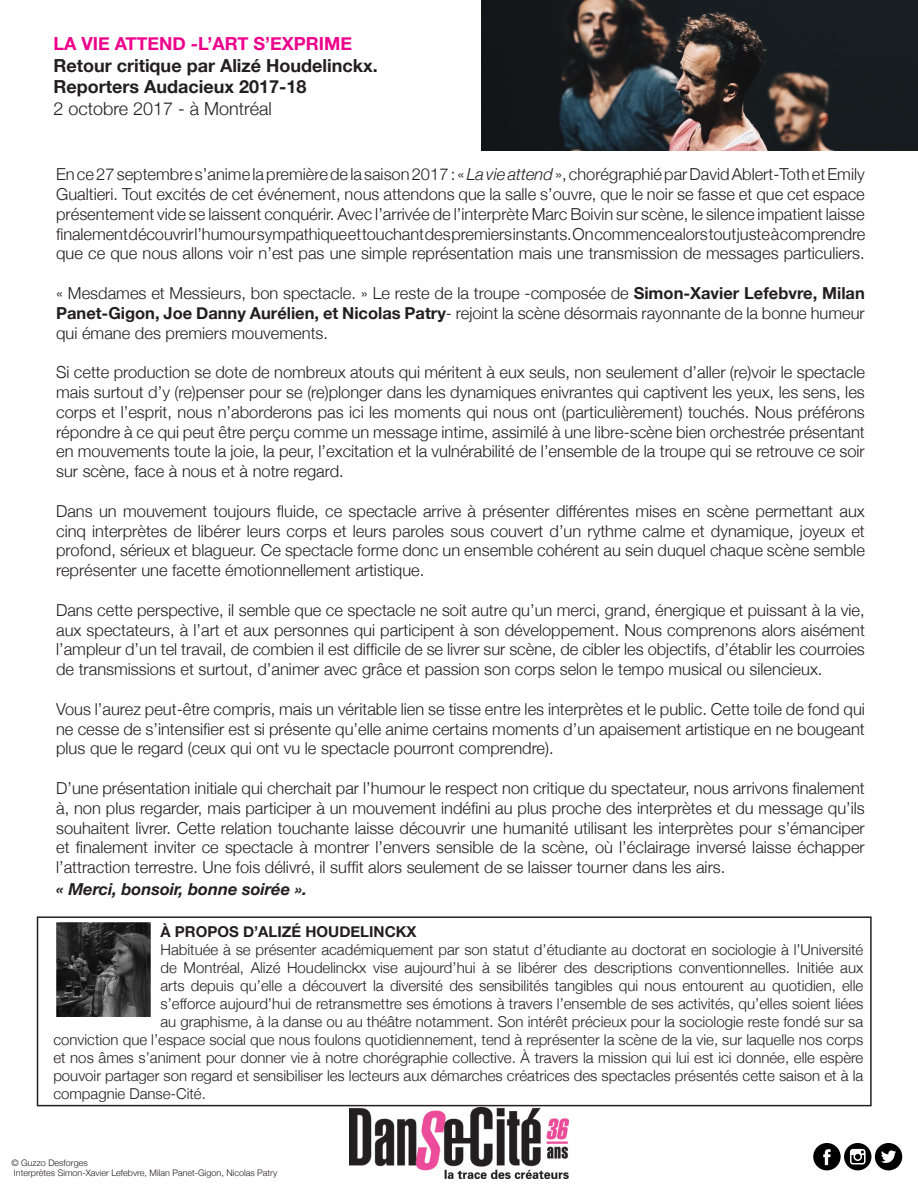
<style>
.page{position:relative;width:918px;height:1188px;background:#fff}
.page>*{position:absolute;margin:0;border:0;box-sizing:border-box;transform-origin:0 0}
.t1{font:700 18px "Helvetica Neue";color:#231f20}
.t2{font:700 18px "Helvetica Neue";color:#ed028c}
.t3{font:300 18px "Helvetica Neue";color:#231f20}
.t4{font:300 16.5px/19.8px "Helvetica Neue";color:#231f20;text-align:justify}
.t5{font:italic 700 16.5px "Helvetica Neue";color:#231f20}
.t6{font:300 15px "Helvetica Neue";color:#231f20}
.t7{font:700 15px "Helvetica Neue";color:#231f20}
.t8{font:300 9px/10.8px "Helvetica Neue";color:#231f20}
.s1{font-style:italic}
.s2{font-weight:700}
</style>
<div class="page">
<img style="left:350px;top:1107px;width:218px;height:71px">
<img style="left:56px;top:923px;width:95px;height:94px">
<div style="left:37px;top:916px;width:835px;height:190px;border:2px solid #231f20"></div>
<svg style="left:813px;top:1143px;width:89px;height:27px"></svg>
<img style="left:482px;top:0;width:436px;height:150px">
<p class="t2" style="left:53px;top:30px;width:300px">LA VIE ATTEND -L’ART S’EXPRIME</p>
<p class="t1" style="left:53px;top:51px;width:326px">Retour critique par Alizé Houdelinckx.</p>
<p class="t1" style="left:53px;top:73px;width:255px">Reporters Audacieux 2017-18</p>
<p class="t3" style="left:53px;top:94px;width:220px">2 octobre 2017 - à Montréal</p>
<p class="t4" style="left:56px;top:164px;width:811px">En ce 27 septembre s’anime la première de la saison 2017 : « <span class="s1">La vie attend</span> », chorégraphié par David Ablert-Toth et Emily Gualtieri. Tout excités de cet événement, nous attendons que la salle s’ouvre, que le noir se fasse et que cet espace présentement vide se laissent conquérir. Avec l’arrivée de l’interprète Marc Boivin sur scène, le silence impatient laisse finalement découvrir l’humour sympathique et touchant des premiers instants. On commence alors tout juste à comprendre que ce que nous allons voir n’est pas une simple représentation mais une transmission de messages particuliers.</p>
<p class="t4" style="left:56px;top:282px;width:810px">« Mesdames et Messieurs, bon spectacle. » Le reste de la troupe -composée de <span class="s2">Simon-Xavier Lefebvre, Milan Panet-Gigon, Joe Danny Aurélien, et Nicolas Patry</span>- rejoint la scène désormais rayonnante de la bonne humeur qui émane des premiers mouvements.</p>
<p class="t4" style="left:56px;top:362px;width:810px">Si cette production se dote de nombreux atouts qui méritent à eux seuls, non seulement d’aller (re)voir le spectacle mais surtout d’y (re)penser pour se (re)plonger dans les dynamiques enivrantes qui captivent les yeux, les sens, les corps et l’esprit, nous n’aborderons pas ici les moments qui nous ont (particulièrement) touchés. Nous préférons répondre à ce qui peut être perçu comme un message intime, assimilé à une libre-scène bien orchestrée présentant en mouvements toute la joie, la peur, l’excitation et la vulnérabilité de l’ensemble de la troupe qui se retrouve ce soir sur scène, face à nous et à notre regard.</p>
<p class="t4" style="left:56px;top:500px;width:810px">Dans un mouvement toujours fluide, ce spectacle arrive à présenter différentes mises en scène permettant aux cinq interprètes de libérer leurs corps et leurs paroles sous couvert d’un rythme calme et dynamique, joyeux et profond, sérieux et blagueur. Ce spectacle forme donc un ensemble cohérent au sein duquel chaque scène semble représenter une facette émotionnellement artistique.</p>
<p class="t4" style="left:56px;top:599px;width:810px">Dans cette perspective, il semble que ce spectacle ne soit autre qu’un merci, grand, énergique et puissant à la vie, aux spectateurs, à l’art et aux personnes qui participent à son développement. Nous comprenons alors aisément l’ampleur d’un tel travail, de combien il est difficile de se livrer sur scène, de cibler les objectifs, d’établir les courroies de transmissions et surtout, d’animer avec grâce et passion son corps selon le tempo musical ou silencieux.</p>
<p class="t4" style="left:56px;top:698px;width:810px">Vous l’aurez peut-être compris, mais un véritable lien se tisse entre les interprètes et le public. Cette toile de fond qui ne cesse de s’intensifier est si présente qu’elle anime certains moments d’un apaisement artistique en ne bougeant plus que le regard (ceux qui ont vu le spectacle pourront comprendre).</p>
<p class="t4" style="left:56px;top:777px;width:810px">D’une présentation initiale qui cherchait par l’humour le respect non critique du spectateur, nous arrivons finalement à, non plus regarder, mais participer à un mouvement indéfini au plus proche des interprètes et du message qu’ils souhaitent livrer. Cette relation touchante laisse découvrir une humanité utilisant les interprètes pour s’émanciper et finalement inviter ce spectacle à montrer l’envers sensible de la scène, où l’éclairage inversé laisse échapper l’attraction terrestre. Une fois délivré, il suffit alors seulement de se laisser tourner dans les airs.</p>
<p class="t5" style="left:56px;top:876px;width:252px">« Merci, bonsoir, bonne soirée ».</p>
<p class="t7" style="left:161px;top:920px;width:258px">À PROPOS D’ALIZÉ HOUDELINCKX</p>
<p class="t6" style="left:161px;top:938px;width:704px">Habituée à se présenter académiquement par son statut d’étudiante au doctorat en sociologie à l’Université</p>
<p class="t6" style="left:161px;top:956px;width:704px">de Montréal, Alizé Houdelinckx vise aujourd’hui à se libérer des descriptions conventionnelles. Initiée aux</p>
<p class="t6" style="left:161px;top:974px;width:704px">arts depuis qu’elle a découvert la diversité des sensibilités tangibles qui nous entourent au quotidien, elle</p>
<p class="t6" style="left:161px;top:992px;width:704px">s’efforce aujourd’hui de retransmettre ses émotions à travers l’ensemble de ses activités, qu’elles soient liées</p>
<p class="t6" style="left:161px;top:1010px;width:704px">au graphisme, à la danse ou au théâtre notamment. Son intérêt précieux pour la sociologie reste fondé sur sa</p>
<p class="t6" style="left:53px;top:1028px;width:811px">conviction que l’espace social que nous foulons quotidiennement, tend à représenter la scène de la vie, sur laquelle nos corps</p>
<p class="t6" style="left:53px;top:1046px;width:812px">et nos âmes s’animent pour donner vie à notre chorégraphie collective. À travers la mission qui lui est ici donnée, elle espère</p>
<p class="t6" style="left:53px;top:1064px;width:811px">pouvoir partager son regard et sensibiliser les lecteurs aux démarches créatrices des spectacles présentés cette saison et à la</p>
<p class="t6" style="left:53px;top:1082px;width:154px">compagnie Danse-Cité.</p>
<p class="t8" style="left:11px;top:1157px;width:267px">© Guzzo Desforges<br>Interprètes Simon-Xavier Lefebvre, Milan Panet-Gigon, Nicolas Patry</p>
</div>
